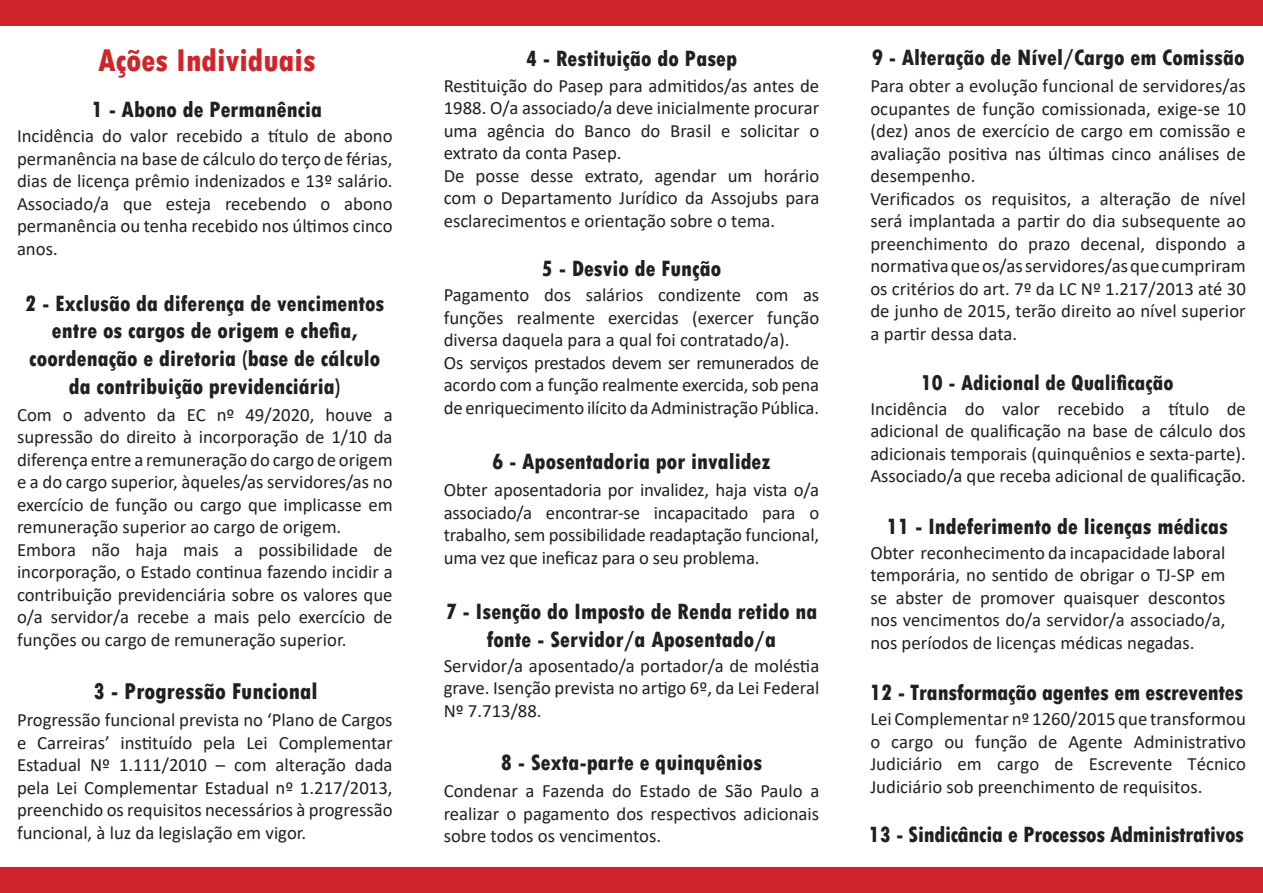
<style>
.page{position:relative;width:1263px;height:893px;background:#fff}
.page>*{position:absolute;margin:0;border:0;box-sizing:border-box;transform-origin:0 0}
.t1{font:800 condensed 33px "Tw Cen";color:#d1232a}
.t2{font:800 condensed 24px "Tw Cen";color:#231f20}
.t3{font:800 condensed 23.25px/27.9px "Tw Cen";color:#231f20;text-align:center}
.t4{font:800 condensed 22.5px "Tw Cen";color:#231f20}
.t5{font:18.75px/22.5px "Calibri";color:#231f20;text-align:justify}
</style>
<div class="page">
<div style="left:0;top:0;width:1263px;height:25px;background:#d1232a"></div>
<div style="left:0;top:868px;width:1263px;height:25px;background:#d1232a"></div>
<h1 class="t1" style="left:98px;top:41px;width:219px">Ações Individuais</h1>
<p class="t3" style="left:92px;top:96px;width:232px">1 - Abono de Permanência</p>
<p class="t5" style="left:17px;top:124px;width:377px">Incidência do valor recebido a título de abono permanência na base de cálculo do terço de férias, dias de licença prêmio indenizados e 13º salário.<br>Associado/a que esteja recebendo o abono permanência ou tenha recebido nos últimos cinco anos.</p>
<p class="t3" style="left:25px;top:289px;width:361px">2 - Exclusão da diferença de vencimentos entre os cargos de origem e chefia, coordenação e diretoria (base de cálculo da contribuição previdenciária)</p>
<p class="t5" style="left:17px;top:403px;width:377px;text-align:left">Com o advento da EC nº 49/2020, houve a supressão do direito à incorporação de 1/10 da diferença entre a remuneração do cargo de origem e a do cargo superior, àqueles/as servidores/as no exercício de função ou cargo que implicasse em remuneração superior ao cargo de origem.<br>Embora não haja mais a possibilidade de incorporação, o Estado continua fazendo incidir a contribuição previdenciária sobre os valores que o/a servidor/a recebe a mais pelo exercício de funções ou cargo de remuneração superior.</p>
<p class="t2" style="left:93px;top:677px;width:226px">3 - Progressão Funcional</p>
<p class="t5" style="left:17px;top:708px;width:377px">Progressão funcional prevista no ‘Plano de Cargos e Carreiras’ instituído pela Lei Complementar Estadual Nº 1.111/2010 – com alteração dada pela Lei Complementar Estadual nº 1.217/2013, preenchido os requisitos necessários à progressão funcional, à luz da legislação em vigor.</p>
<p class="t3" style="left:526px;top:44px;width:213px">4 - Restituição do Pasep</p>
<p class="t5" style="left:444px;top:74px;width:377px;text-align:left">Restituição do Pasep para admitidos/as antes de 1988. O/a associado/a deve inicialmente procurar uma agência do Banco do Brasil e solicitar o extrato da conta Pasep.<br>De posse desse extrato, agendar um horário com o Departamento Jurídico da Assojubs para esclarecimentos e orientação sobre o tema.</p>
<p class="t3" style="left:542px;top:255px;width:181px">5 - Desvio de Função</p>
<p class="t5" style="left:444px;top:283px;width:377px;text-align:left">Pagamento dos salários condizente com as funções realmente exercidas (exercer função diversa daquela para a qual foi contratado/a).<br>Os serviços prestados devem ser remunerados de acordo com a função realmente exercida, sob pena de enriquecimento ilícito da Administração Pública.</p>
<p class="t3" style="left:492px;top:448px;width:280px">6 - Aposentadoria por invalidez</p>
<p class="t5" style="left:444px;top:478px;width:377px">Obter aposentadoria por invalidez, haja vista o/a associado/a encontrar-se incapacitado para o trabalho, sem possibilidade readaptação funcional, uma vez que ineficaz para o seu problema.</p>
<p class="t3" style="left:445px;top:598px;width:373px">7 - Isenção do Imposto de Renda retido na fonte - Servidor/a Aposentado/a</p>
<p class="t5" style="left:444px;top:654px;width:377px">Servidor/a aposentado/a portador/a de moléstia grave. Isenção prevista no artigo 6º, da Lei Federal Nº 7.713/88.</p>
<p class="t3" style="left:501px;top:749px;width:263px">8 - Sexta-parte e quinquênios</p>
<p class="t5" style="left:444px;top:779px;width:377px">Condenar a Fazenda do Estado de São Paulo a realizar o pagamento dos respectivos adicionais sobre todos os vencimentos.</p>
<p class="t3" style="left:872px;top:44px;width:374px">9 - Alteração de Nível/Cargo em Comissão</p>
<p class="t5" style="left:870px;top:74px;width:377px;text-align:left">Para obter a evolução funcional de servidores/as ocupantes de função comissionada, exige-se 10 (dez) anos de exercício de cargo em comissão e avaliação positiva nas últimas cinco análises de desempenho.<br>Verificados os requisitos, a alteração de nível será implantada a partir do dia subsequente ao preenchimento do prazo decenal, dispondo a normativa que os/as servidores/as que cumpriram os critérios do art. 7º da LC Nº 1.217/2013 até 30 de junho de 2015, terão direito ao nível superior a partir dessa data.</p>
<p class="t4" style="left:921px;top:369px;width:254px">10 - Adicional de Qualificação</p>
<p class="t5" style="left:870px;top:397px;width:377px">Incidência do valor recebido a título de adicional de qualificação na base de cálculo dos adicionais temporais (quinquênios e sexta-parte).<br>Associado/a que receba adicional de qualificação.</p>
<p class="t3" style="left:886px;top:512px;width:343px">11 - Indeferimento de licenças médicas</p>
<p class="t5" style="left:870px;top:541px;width:356px">Obter reconhecimento da incapacidade laboral temporária, no sentido de obrigar o TJ-SP em se abster de promover quaisquer descontos nos vencimentos do/a servidor/a associado/a, nos períodos de licenças médicas negadas.</p>
<p class="t3" style="left:870px;top:678px;width:375px">12 - Transformação agentes em escreventes</p>
<p class="t5" style="left:870px;top:707px;width:377px">Lei Complementar nº 1260/2015 que transformou o cargo ou função de Agente Administrativo Judiciário em cargo de Escrevente Técnico Judiciário sob preenchimento de requisitos.</p>
<p class="t3" style="left:868px;top:821px;width:377px">13 - Sindicância e Processos Administrativos</p>
</div>
